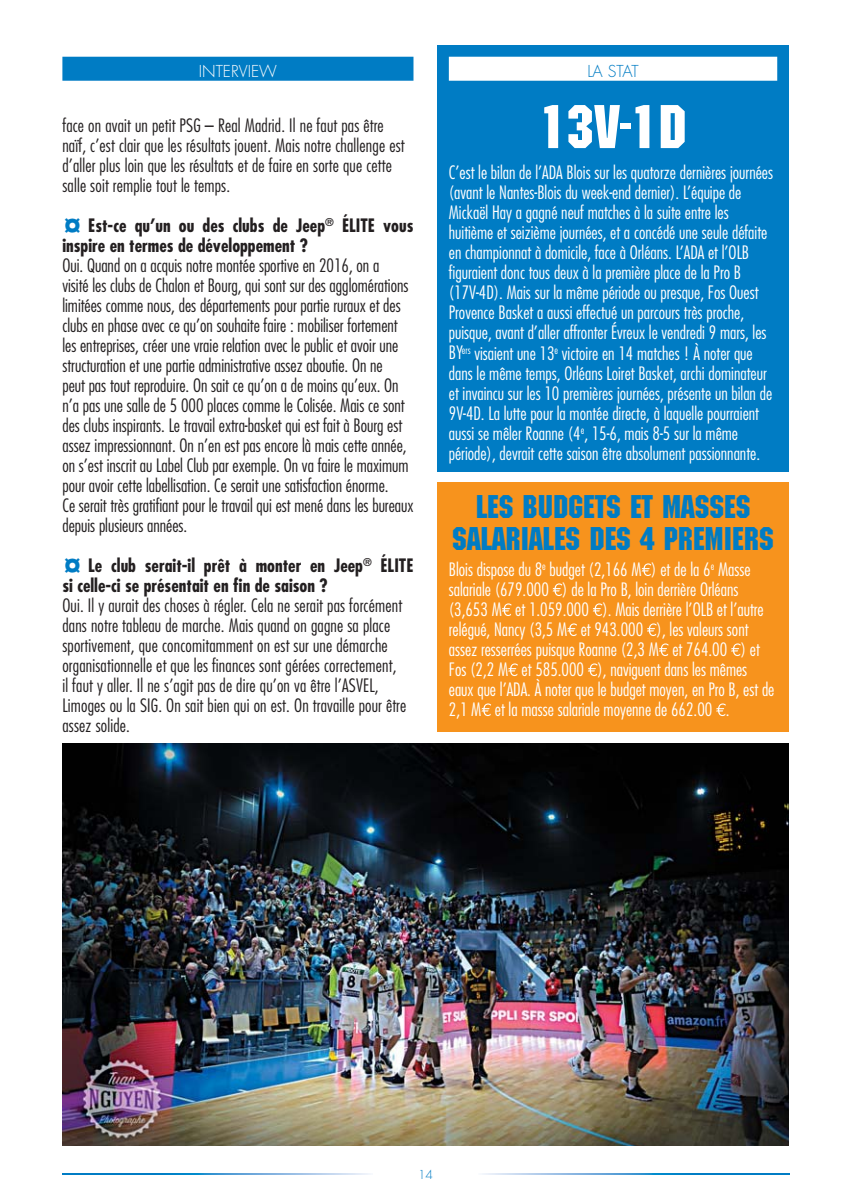
<style>
.page{position:relative;width:851px;height:1191px;background:#fff}
.page>*{position:absolute;margin:0;border:0;box-sizing:border-box;transform-origin:0 0}
.t1{font:60px "Machine";color:#fff}
.t2{font:32px/32px "Machine";color:#007cc4;text-align:center}
.t3{font:300 condensed 18px/20px "Futura";color:#231f20}
.t4{font:300 condensed 18px/20px "Futura";color:#fff}
.t5{font:700 condensed 18px/20px "Futura";color:#231f20}
.t6{font:300 16px "Futura";color:#fff}
.t7{font:300 16px "Futura";letter-spacing:-.04em;color:#007cc4}
.t8{font:300 12px "Futura";color:#007cc4}
.s1{font-weight:800;font-stretch:normal;font-size:24px;color:#007cc4}
</style>
<div class="page">
<div style="left:62px;top:57px;width:351px;height:24px;background:#007cc4"></div>
<div style="left:437px;top:45px;width:351px;height:427px;background:#007cc4"></div>
<div style="left:449px;top:57px;width:328px;height:24px;background:#fff"></div>
<div style="left:437px;top:482px;width:351px;height:250px;background:#f7931d"></div>
<svg style="left:641px;top:563px;width:10px;height:13px"></svg>
<svg style="left:552px;top:583px;width:10px;height:13px"></svg>
<svg style="left:502px;top:603px;width:9px;height:13px"></svg>
<svg style="left:592px;top:603px;width:10px;height:13px"></svg>
<svg style="left:567px;top:623px;width:10px;height:13px"></svg>
<svg style="left:647px;top:623px;width:9px;height:13px"></svg>
<svg style="left:659px;top:643px;width:9px;height:13px"></svg>
<svg style="left:731px;top:643px;width:9px;height:13px"></svg>
<svg style="left:508px;top:663px;width:10px;height:13px"></svg>
<svg style="left:588px;top:663px;width:9px;height:13px"></svg>
<svg style="left:481px;top:703px;width:10px;height:13px"></svg>
<svg style="left:716px;top:703px;width:9px;height:13px"></svg>
<img style="left:62px;top:743px;width:726px;height:402px">
<svg style="left:62px;top:1173px;width:308px;height:1px"></svg>
<svg style="left:482px;top:1173px;width:307px;height:1px"></svg>
<p class="t6" style="left:199px;top:63px;width:79px">INTERVIEW</p>
<p class="t7" style="left:587px;top:63px;width:53px">LA STAT</p>
<h1 class="t1" style="left:539px;top:92px;width:149px">13V-1D</h1>
<p class="t4" style="left:449px;top:164px;width:326px">C’est le bilan de l’ADA Blois sur les quatorze dernières journées (avant le Nantes-Blois du week-end dernier). L’équipe de Mickaël Hay a gagné neuf matches à la suite entre les huitième et seizième journées, et a concédé une seule défaite en championnat à domicile, face à Orléans. L’ADA et l’OLB figuraient donc tous deux à la première place de la Pro B (17V-4D). Mais sur la même période ou presque, Fos Ouest Provence Basket a aussi effectué un parcours très proche, puisque, avant d’aller affronter Évreux le vendredi 9 mars, les BY<sup>ers</sup> visaient une 13<sup>e</sup> victoire en 14 matches ! À noter que dans le même temps, Orléans Loiret Basket, archi dominateur et invaincu sur les 10 premières journées, présente un bilan de 9V-4D. La lutte pour la montée directe, à laquelle pourraient aussi se mêler Roanne (4<sup>e</sup>, 15-6, mais 8-5 sur la même période), devrait cette saison être absolument passionnante.</p>
<h2 class="t2" style="left:452px;top:491px;width:323px">LES BUDGETS ET MASSES<br>SALARIALES DES 4 PREMIERS</h2>
<p class="t4" style="left:449px;top:560px;width:327px">Blois dispose du 8<sup>e</sup> budget (2,166 M ) et de la 6<sup>e</sup> Masse salariale (679.000 ) de la Pro B, loin derrière Orléans (3,653 M et 1.059.000 ). Mais derrière l’OLB et l’autre relégué, Nancy (3,5 M et 943.000 ), les valeurs sont assez resserrées puisque Roanne (2,3 M et 764.00 ) et Fos (2,2 M et 585.000 ), naviguent dans les mêmes eaux que l’ADA. À noter que le budget moyen, en Pro B, est de 2,1 M et la masse salariale moyenne de 662.00 .</p>
<p class="t3" style="left:62px;top:117px;width:344px">face on avait un petit PSG – Real Madrid. Il ne faut pas être naïf, c’est clair que les résultats jouent. Mais notre challenge est d’aller plus loin que les résultats et de faire en sorte que cette salle soit remplie tout le temps.</p>
<p class="t5" style="left:62px;top:217px;width:352px"><span class="s1">¤</span> Est-ce qu’un ou des clubs de Jeep<sup>®</sup> ÉLITE vous inspire en termes de développement ?</p>
<p class="t3" style="left:62px;top:257px;width:352px">Oui. Quand on a acquis notre montée sportive en 2016, on a<br>visité les clubs de Chalon et Bourg, qui sont sur des agglomérations limitées comme nous, des départements pour partie ruraux et des clubs en phase avec ce qu’on souhaite faire : mobiliser fortement les entreprises, créer une vraie relation avec le public et avoir une structuration et une partie administrative assez aboutie. On ne<br>peut pas tout reproduire. On sait ce qu’on a de moins qu’eux. On n’a pas une salle de 5 000 places comme le Colisée. Mais ce sont des clubs inspirants. Le travail extra-basket qui est fait à Bourg est assez impressionnant. On n’en est pas encore là mais cette année, on s’est inscrit au Label Club par exemple. On va faire le maximum pour avoir cette labellisation. Ce serait une satisfaction énorme.<br>Ce serait très gratifiant pour le travail qui est mené dans les bureaux depuis plusieurs années.</p>
<p class="t5" style="left:62px;top:557px;width:352px"><span class="s1">¤</span> Le club serait-il prêt à monter en Jeep<sup>®</sup> ÉLITE si celle-ci se présentait en fin de saison ?</p>
<p class="t3" style="left:62px;top:597px;width:345px">Oui. Il y aurait des choses à régler. Cela ne serait pas forcément dans notre tableau de marche. Mais quand on gagne sa place sportivement, que concomitamment on est sur une démarche organisationnelle et que les finances sont gérées correctement, il faut y aller. Il ne s’agit pas de dire qu’on va être l’ASVEL, Limoges ou la SIG. On sait bien qui on est. On travaille pour être assez solide.</p>
<p class="t8" style="left:418px;top:1168px;width:16px">14</p>
</div>
